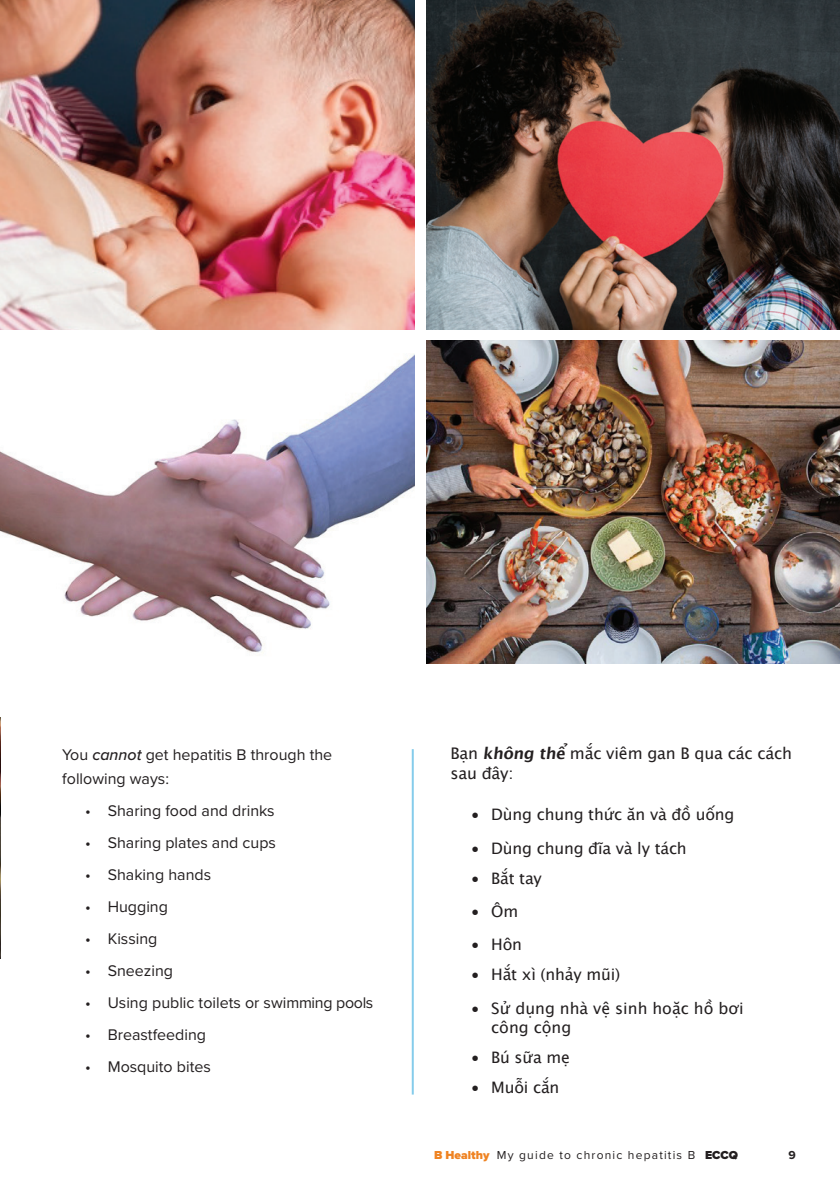
<style>
.page{position:relative;width:840px;height:1191px;background:#fff}
.page>*{position:absolute;margin:0;border:0;box-sizing:border-box;transform-origin:0 0}
.t1{font:16px/24px "Proxima Nova";color:#231f20}
.t2{font:16px/20px "Lucida Grande";letter-spacing:-.01em;color:#231f20}
.t3{font:15.8px "Lucida Grande";letter-spacing:-.01em;color:#231f20}
.t4{font:12px "Proxima Nova";letter-spacing:.1em;color:#231f20}
.t5{font:700 12px "Proxima Nova";color:#231f20}
.s1{font-weight:500;font-style:italic}
.s2{font-weight:700}
.s3{font-weight:900;color:#ef8322}
.s4{font-weight:900}
</style>
<div class="page">
<img style="left:0;top:717px;width:1px;height:241px">
<img style="left:0;top:354px;width:414px;height:299px">
<img style="left:426px;top:341px;width:413px;height:322px">
<img style="left:0;top:0;width:414px;height:329px">
<img style="left:426px;top:0;width:413px;height:329px">
<hr style="left:411px;top:749px;width:2px;height:345px;background:#85cceb">
<p class="t1" style="left:62px;top:742px;width:271px">You <span class="s1">cannot</span> get hepatitis B through the following ways:</p>
<p class="t1" style="left:85px;top:798px;width:191px">• Sharing food and drinks</p>
<p class="t1" style="left:85px;top:830px;width:192px">• Sharing plates and cups</p>
<p class="t1" style="left:85px;top:862px;width:127px">• Shaking hands</p>
<p class="t1" style="left:85px;top:894px;width:84px">• Hugging</p>
<p class="t1" style="left:85px;top:926px;width:74px">• Kissing</p>
<p class="t1" style="left:85px;top:958px;width:90px">• Sneezing</p>
<p class="t1" style="left:85px;top:990px;width:290px">• Using public toilets or swimming pools</p>
<p class="t1" style="left:85px;top:1022px;width:122px">• Breastfeeding</p>
<p class="t1" style="left:85px;top:1054px;width:127px">• Mosquito bites</p>
<p class="t2" style="left:450px;top:743px;width:343px">Bạn <span class="s2">không thể</span> mắc viêm gan B qua các cách sau đây:</p>
<p class="t3" style="left:470px;top:805px;width:265px">• Dùng chung thức ăn và đồ uống</p>
<p class="t3" style="left:470px;top:839px;width:217px">• Dùng chung đĩa và ly tách</p>
<p class="t3" style="left:470px;top:869px;width:73px">• Bắt tay</p>
<p class="t3" style="left:470px;top:902px;width:49px">• Ôm</p>
<p class="t3" style="left:470px;top:935px;width:53px">• Hôn</p>
<p class="t3" style="left:470px;top:965px;width:151px">• Hắt xì (nhảy mũi)</p>
<p class="t3" style="left:470px;top:999px;width:274px">• Sử dụng nhà vệ sinh hoặc hồ bơi</p>
<p class="t3" style="left:491px;top:1018px;width:81px">công cộng</p>
<p class="t3" style="left:470px;top:1048px;width:101px">• Bú sữa mẹ</p>
<p class="t3" style="left:470px;top:1078px;width:90px">• Muỗi cắn</p>
<p class="t4" style="left:434px;top:1146px;width:305px"><span class="s3">B Healthy</span> My guide to chronic hepatitis B <span class="s4">ECCQ</span></p>
<p class="t5" style="left:788px;top:1146px;width:9px">9</p>
</div>
